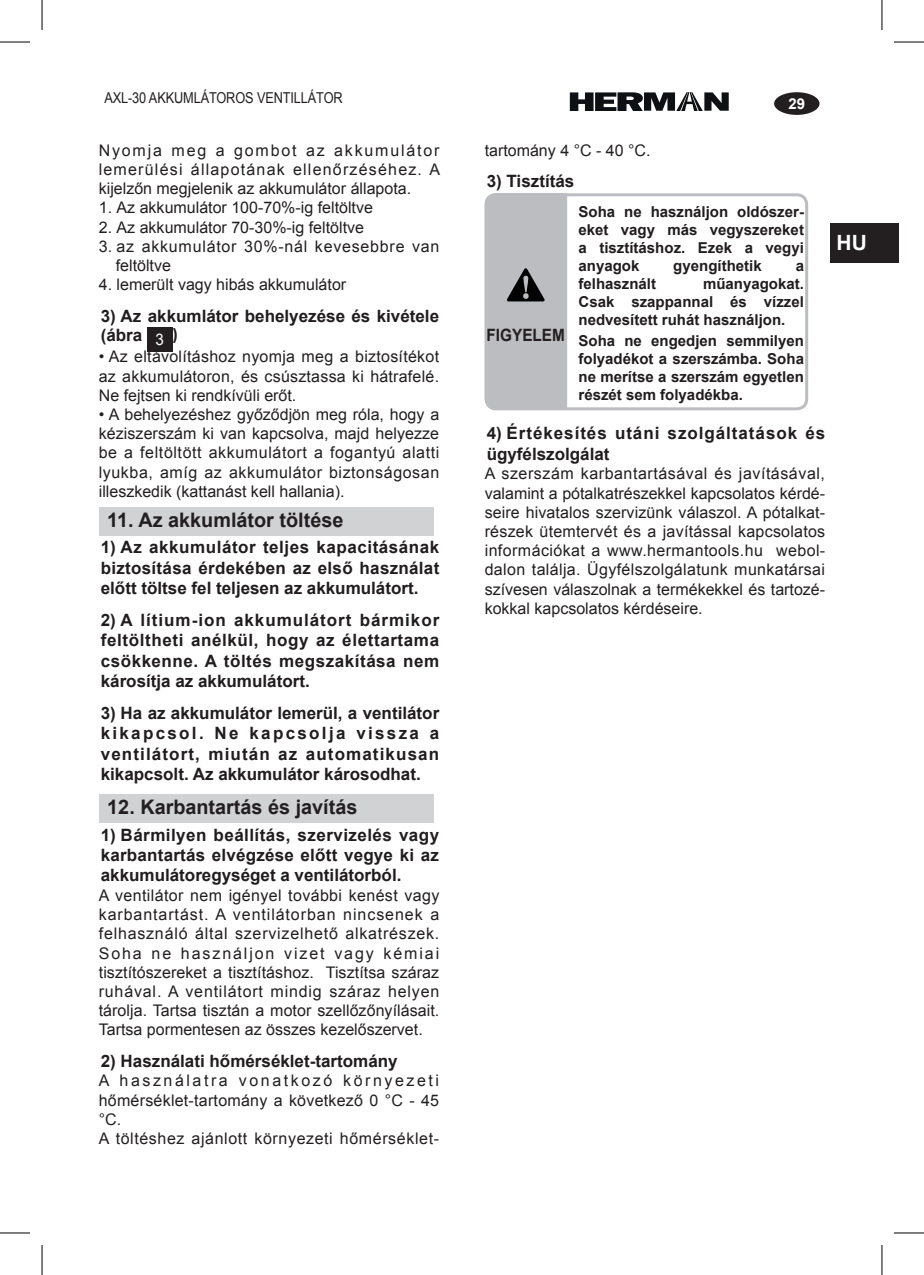
<style>
.page{position:relative;width:924px;height:1275px;background:#fff}
.page>*{position:absolute;margin:0;border:0;box-sizing:border-box;transform-origin:0 0}
.t1{font:700 21px "Arial";color:#fff}
.t2{font:700 20px "Arial";color:#231f20}
.t3{font:700 17px/20.4px "Arial";color:#211d1e;text-align:justify}
.t4{font:700 17px/20.4px "Arial";letter-spacing:.055em;color:#211d1e}
.t5{font:700 17px "Arial";color:#231f20;scale:.9 1}
.t6{font:16px/19.2px "Arial";color:#231f20;text-align:justify}
.t7{font:16px/19.2px "Arial";letter-spacing:.035em;color:#231f20}
.t8{font:16px/19.2px "Arial";letter-spacing:.05em;color:#231f20}
.t9{font:700 15px/18px "Arial";color:#211d1e;text-align:justify}
.t10{font:15px "Arial";letter-spacing:-.01em;color:#231f20;scale:.85 1}
.t11{font:700 15px "Arial";color:#fff}
.s1{font-family:"Calibri"}
</style>
<div class="page">
<div style="left:773px;top:92px;width:46px;height:23px;background:#231f20;border-radius:50%"></div>
<svg style="left:569px;top:92px;width:159px;height:19px"></svg>
<div style="left:830px;top:223px;width:68px;height:39px;background:#231f20"></div>
<div style="left:147px;top:327px;width:25px;height:24px;background:#231f20"></div>
<div style="left:99px;top:507px;width:334px;height:28px;background:#d1d2d4"></div>
<div style="left:99px;top:794px;width:334px;height:28px;background:#d1d2d4"></div>
<div style="left:484px;top:193px;width:323px;height:217px;border:3px solid #bcbdc0;border-radius:10px"></div>
<div style="left:484px;top:193px;width:83px;height:217px;background:#bcbdc0"></div>
<hr style="left:0;top:42px;width:30px;height:1px;background:#000">
<hr style="left:893px;top:42px;width:30px;height:1px;background:#000">
<hr style="left:0;top:1232px;width:30px;height:1px;background:#000">
<hr style="left:893px;top:1232px;width:30px;height:1px;background:#000">
<hr style="left:42px;top:0;width:1px;height:30px;background:#000">
<hr style="left:42px;top:1245px;width:1px;height:30px;background:#000">
<hr style="left:881px;top:0;width:1px;height:30px;background:#000">
<hr style="left:881px;top:1245px;width:1px;height:30px;background:#000">
<p class="t10" style="left:104px;top:88px;width:282px">AXL-30 AKKUMLÁTOROS VENTILLÁTOR</p>
<p class="t6" style="left:99px;top:141px;width:343px">Nyomja meg a gombot az akkumulátor lemerülési állapotának ellenőrzéséhez. A kijelzőn megjelenik az akkumulátor állapota.</p>
<p class="t6" style="left:99px;top:198px;width:275px">1. Az akkumulátor 100-70%-ig feltöltve</p>
<p class="t6" style="left:99px;top:217px;width:266px">2. Az akkumulátor 70-30%-ig feltöltve</p>
<p class="t8" style="left:116px;top:237px;width:325px;text-indent:-17px">3. az akkumulátor 30%-nál kevesebbre van feltöltve</p>
<p class="t6" style="left:99px;top:275px;width:249px">4. lemerült vagy hibás akkumulátor</p>
<p class="t3" style="left:101px;top:306px;width:340px;line-height:19.2px">3) Az akkumlátor behelyezése és kivétele (ábra <sub>3</sub> <span class="s1">)</span></p>
<p class="t6" style="left:99px;top:347px;width:342px">• Az eltávolításhoz nyomja meg a biztosítékot az akkumulátoron, és csúsztassa ki hátrafelé.<br>Ne fejtsen ki rendkívüli erőt.</p>
<p class="t6" style="left:99px;top:405px;width:342px">• A behelyezéshez győződjön meg róla, hogy a kéziszerszám ki van kapcsolva, majd helyezze be a feltöltött akkumulátort a fogantyú alatti lyukba, amíg az akkumulátor biztonságosan illeszkedik (kattanást kell hallania).</p>
<p class="t2" style="left:107px;top:507px;width:237px">11. Az akkumlátor töltése</p>
<p class="t3" style="left:101px;top:538px;width:340px">1) Az akkumulátor teljes kapacitásának biztosítása érdekében az első használat előtt töltse fel teljesen az akkumulátort.</p>
<p class="t3" style="left:101px;top:610px;width:340px">2) A lítium-ion akkumulátort bármikor feltöltheti anélkül, hogy az élettartama csökkenne. A töltés megszakítása nem károsítja az akkumulátort.</p>
<p class="t3" style="left:101px;top:703px;width:340px">3) Ha az akkumulátor lemerül, a ventilátor kikapcsol. Ne kapcsolja vissza a ventilátort, miután az automatikusan kikapcsolt. Az akkumulátor károsodhat.</p>
<p class="t2" style="left:107px;top:794px;width:251px">12. Karbantartás és javítás</p>
<p class="t3" style="left:101px;top:825px;width:340px">1) Bármilyen beállítás, szervizelés vagy karbantartás elvégzése előtt vegye ki az akkumulátoregységet a ventilátorból.</p>
<p class="t6" style="left:99px;top:886px;width:342px">A ventilátor nem igényel további kenést vagy karbantartást. A ventilátorban nincsenek a felhasználó által szervizelhető alkatrészek.<br>Soha ne használjon vizet vagy kémiai tisztítószereket a tisztításhoz. Tisztítsa száraz ruhával. A ventilátort mindig száraz helyen tárolja. Tartsa tisztán a motor szellőzőnyílásait.<br>Tartsa pormentesen az összes kezelőszervet.</p>
<p class="t3" style="left:101px;top:1051px;width:298px">2) Használati hőmérséklet-tartomány</p>
<p class="t7" style="left:99px;top:1071px;width:342px">A használatra vonatkozó környezeti hőmérséklet-tartomány a következő 0 °C - 45 °C.<br>A töltéshez ajánlott környezeti hőmérséklet-</p>
<p class="t11" style="left:788px;top:94px;width:18px">29</p>
<p class="t6" style="left:484px;top:141px;width:167px">tartomány 4 °C - 40 °C.</p>
<p class="t3" style="left:486px;top:171px;width:89px">3) Tisztítás</p>
<p class="t9" style="left:578px;top:203px;width:227px">Soha ne használjon oldószer&shy;eket vagy más vegyszereket a tisztításhoz. Ezek a vegyi anyagok</p>
<p class="t9" style="left:673px;top:257px;width:90px">gyengíthetik</p>
<p class="t9" style="left:795px;top:257px;width:10px">a</p>
<p class="t5" style="left:486px;top:324px;width:88px">FIGYELEM</p>
<p class="t9" style="left:578px;top:275px;width:227px;text-indent:124px">műanyagokat.<br>Csak szappannal és vízzel nedvesített ruhát használjon.</p>
<p class="t9" style="left:578px;top:332px;width:227px">Soha ne engedjen semmilyen folyadékot a szerszámba. Soha ne merítse a szerszám egyetlen részét sem folyadékba.</p>
<p class="t9" style="left:578px;top:275px;width:79px">felhasznált</p>
<p class="t4" style="left:486px;top:424px;width:340px">4) Értékesítés utáni szolgáltatások és ügyfélszolgálat</p>
<p class="t6" style="left:484px;top:464px;width:342px">A szerszám karbantartásával és javításával, valamint a pótalkatrészekkel kapcsolatos kérdé&shy;seire hivatalos szervizünk válaszol. A pótalkat&shy;részek ütemtervét és a javítással kapcsolatos információkat a www.hermantools.hu webol&shy;dalon találja. Ügyfélszolgálatunk munkatársai szívesen válaszolnak a termékekkel és tartozé&shy;kokkal kapcsolatos kérdéseire.</p>
<h1 class="t1" style="left:836px;top:229px;width:32px">HU</h1>
</div>
